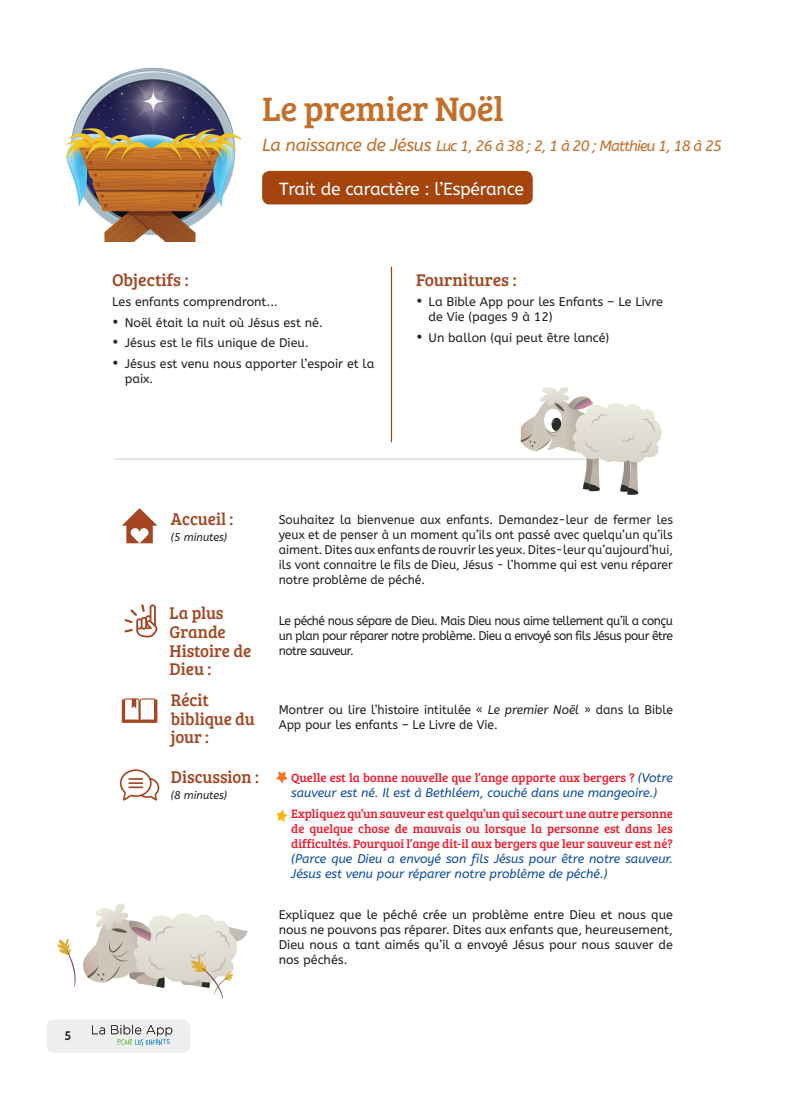
<style>
.page{position:relative;width:790px;height:1098px;background:#fff}
.page>*{position:absolute;margin:0;border:0;box-sizing:border-box;transform-origin:0 0}
.t1{font:35px "Bree Serif";letter-spacing:-.01em;color:#c36f29}
.t2{font:17.5px/18.8px "Bree Serif";color:#a54623}
.t3{font:17.5px "A Bee Zee";letter-spacing:-.025em;color:#fff}
.t4{font:italic 15px "A Bee Zee";letter-spacing:-.06em;color:#c36f29}
.t5{font:12.5px/15px "A Bee Zee";color:#231f20;text-align:justify;scale:.96 1}
.t6{font:12.5px/15px "A Bee Zee";color:#231f20}
.t7{font:12.5px/15px "Bree Serif";color:#ee1b2d;text-align:justify}
.t8{font:italic 12.5px/15px "A Bee Zee";color:#0d4da1}
.t9{font:700 12.5px "Cabin";color:#231f20}
.t10{font:italic 11.25px "A Bee Zee";color:#231f20}
.s1{font-size:17.5px}
.s2{font-size:15px}
.s3{font-style:italic}
.s4{font-family:"Minion Pro";font-size:15px}
.s5{font-family:"A Bee Zee";font-style:italic;color:#0d4da1}
</style>
<div class="page">
<div style="left:47px;top:1019px;width:143px;height:33px;background:#eeeeef;border-radius:8px"></div>
<svg style="left:92px;top:1024px;width:80px;height:21px"></svg>
<svg style="left:57px;top:938px;width:19px;height:48px"></svg>
<hr style="left:390px;top:267px;width:2px;height:175px;background:#a54623">
<svg style="left:120px;top:769px;width:39px;height:31px"></svg>
<svg style="left:122px;top:508px;width:35px;height:35px"></svg>
<svg style="left:122px;top:698px;width:35px;height:24px"></svg>
<svg style="left:124px;top:604px;width:34px;height:33px"></svg>
<svg style="left:276px;top:771px;width:11px;height:12px"></svg>
<svg style="left:276px;top:810px;width:11px;height:11px"></svg>
<hr style="left:113px;top:458px;width:489px;height:1px;background:#d5d6d8">
<img style="left:65px;top:67px;width:175px;height:174px">
<div style="left:262px;top:171px;width:270px;height:33px;background:#a5440d;border-radius:8px"></div>
<svg style="left:520px;top:387px;width:141px;height:108px"></svg>
<svg style="left:83px;top:903px;width:164px;height:95px"></svg>
<h1 class="t1" style="left:262px;top:83px;width:243px">Le premier Noël</h1>
<p class="t4" style="left:262px;top:138px;width:461px"><span class="s1">La naissance de Jésus</span> Luc 1, 26 à 38 ; 2, 1 à 20 ; Matthieu 1, 18 à 25</p>
<h2 class="t3" style="left:279px;top:178px;width:246px">Trait de caractère : l’Espérance</h2>
<h2 class="t2" style="left:112px;top:269px;width:78px">Objectifs :</h2>
<p class="t6" style="left:112px;top:294px;width:167px">Les enfants comprendront...</p>
<p class="t6" style="left:112px;top:315px;width:212px"><span class="s2">•</span> Noël était la nuit où Jésus est né.</p>
<p class="t6" style="left:112px;top:336px;width:198px"><span class="s2">•</span> Jésus est le fils unique de Dieu.</p>
<p class="t6" style="left:125px;top:356px;width:251px;text-indent:-12px"><span class="s2">•</span> Jésus est venu nous apporter l’espoir et la paix.</p>
<h2 class="t2" style="left:416px;top:269px;width:102px">Fournitures :</h2>
<p class="t6" style="left:428px;top:294px;width:236px;text-indent:-12px"><span class="s2">•</span> La Bible App pour les Enfants – Le Livre de Vie (pages 9 à 12)</p>
<p class="t6" style="left:416px;top:330px;width:194px"><span class="s2">•</span> Un ballon (qui peut être lancé)</p>
<p class="t9" style="left:64px;top:1027px;width:8px">5</p>
<h2 class="t2" style="left:171px;top:509px;width:64px">Accueil :</h2>
<p class="t10" style="left:171px;top:531px;width:58px">(5 minutes)</p>
<h2 class="t2" style="left:169px;top:602px;width:83px">La plus<br>Grande<br>Histoire de<br>Dieu :</h2>
<h2 class="t2" style="left:171px;top:689px;width:85px">Récit biblique du jour :</h2>
<h2 class="t2" style="left:171px;top:766px;width:89px">Discussion :</h2>
<p class="t10" style="left:171px;top:789px;width:58px">(8 minutes)</p>
<p class="t5" style="left:278px;top:512px;width:412px">Souhaitez la bienvenue aux enfants. Demandez-leur de fermer les yeux et de penser à un moment qu’ils ont passé avec quelqu’un qu’ils aiment. Dites aux enfants de rouvrir les yeux. Dites-leur qu’aujourd’hui, ils vont connaitre le fils de Dieu, Jésus - l’homme qui est venu réparer notre problème de péché.</p>
<p class="t5" style="left:278px;top:613px;width:412px">Le péché nous sépare de Dieu. Mais Dieu nous aime tellement qu’il a conçu un plan pour réparer notre problème. Dieu a envoyé son fils Jésus pour être notre sauveur.</p>
<p class="t5" style="left:278px;top:702px;width:412px">Montrer ou lire l’histoire intitulée « <span class="s3">Le premier Noël</span> » dans la Bible<br>App pour les enfants – Le Livre de Vie.</p>
<p class="t7" style="left:278px;top:769px;width:395px"><span class="s4">•</span> Quelle est la bonne nouvelle que l’ange apporte aux bergers ? <span class="s5">(Votre</span></p>
<p class="t8" style="left:291px;top:785px;width:367px">sauveur est né. Il est à Bethléem, couché dans une mangeoire.)</p>
<p class="t7" style="left:291px;top:805px;width:383px;text-indent:-12px"><span class="s4">•</span> Expliquez qu’un sauveur est quelqu’un qui secourt une autre personne de quelque chose de mauvais ou lorsque la personne est dans les difficultés. Pourquoi l’ange dit-il aux bergers que leur sauveur est né?</p>
<p class="t8" style="left:291px;top:851px;width:383px">(Parce que Dieu a envoyé son fils Jésus pour être notre sauveur.<br>Jésus est venu pour réparer notre problème de péché.)</p>
<p class="t6" style="left:278px;top:907px;width:395px;text-align:justify">Expliquez que le péché crée un problème entre Dieu et nous que nous ne pouvons pas réparer. Dites aux enfants que, heureusement, Dieu nous a tant aimés qu’il a envoyé Jésus pour nous sauver de nos péchés.</p>
</div>
